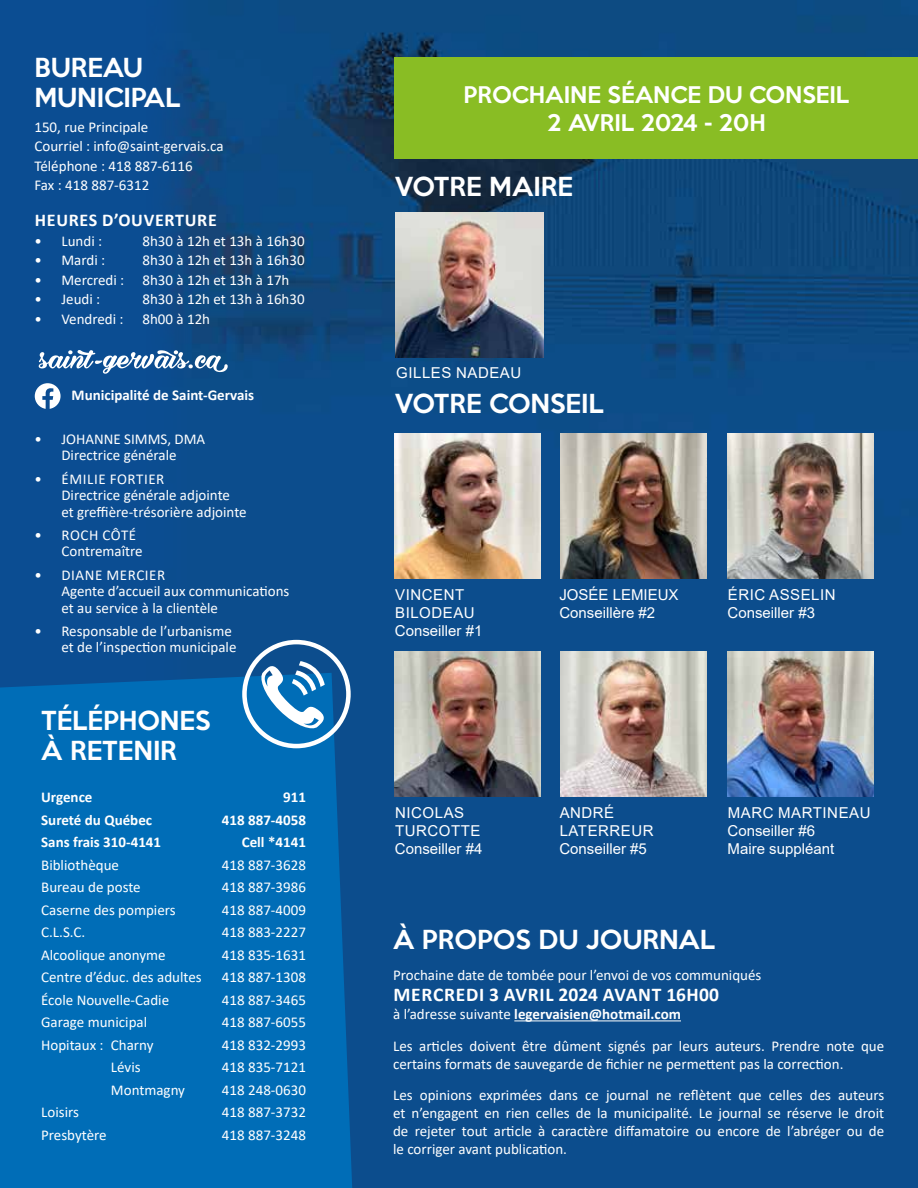
<style>
.page{position:relative;width:918px;height:1188px;background:#0b4d92}
.page>*{position:absolute;margin:0;border:0;box-sizing:border-box;transform-origin:0 0}
.t1{font:500 24px/29.2px "Keep Calm";color:#fff}
.t2{font:500 21px "Keep Calm";color:#fff}
.t3{font:700 19.5px "Calibri";letter-spacing:.035em;color:#fff}
.t4{font:700 18px "Calibri";letter-spacing:.04em;color:#fff}
.t5{font:15px/16.5px "Calibri";color:#fff}
.t6{font:15px/18px "Arial";letter-spacing:.035em;color:#fff}
.t7{font:700 15px "Calibri";color:#fff}
.t8{font:15px/18px "Arial";color:#fff}
.t9{font:15px/18px "Arial";letter-spacing:.02em;color:#fff}
.s1{font-weight:700}
</style>
<div class="page">
<img style="left:169px;top:0;width:749px;height:1022px">
<div style="left:0;top:673px;width:352px;height:515px;background:#006db7"></div>
<hr style="left:514px;top:1020px;width:167px;height:1px;background:#fff">
<img style="left:395px;top:433px;width:146px;height:146px">
<img style="left:395px;top:213px;width:148px;height:144px">
<div style="left:395px;top:58px;width:523px;height:101px;background:#89bd24"></div>
<svg style="left:242px;top:640px;width:109px;height:108px"></svg>
<svg style="left:35px;top:383px;width:25px;height:26px"></svg>
<svg style="left:39px;top:350px;width:189px;height:24px"></svg>
<img style="left:395px;top:651px;width:146px;height:146px">
<img style="left:561px;top:433px;width:145px;height:146px">
<img style="left:561px;top:651px;width:145px;height:146px">
<img style="left:728px;top:433px;width:145px;height:146px">
<img style="left:728px;top:651px;width:145px;height:146px">
<h1 class="t1" style="left:34px;top:51px;width:147px">BUREAU<br>MUNICIPAL</h1>
<h2 class="t2" style="left:464px;top:76px;width:387px">PROCHAINE SÉANCE DU CONSEIL</h2>
<p class="t5" style="left:34px;top:118px;width:115px">150, rue Principale</p>
<h2 class="t2" style="left:547px;top:105px;width:220px">2 AVRIL 2024 - 20H</h2>
<p class="t5" style="left:34px;top:136px;width:191px;line-height:19.5px">Courriel : info@saint-gervais.ca<br>Téléphone : 418 887-6116<br>Fax : 418 887-6312</p>
<p class="t4" style="left:35px;top:208px;width:184px">HEURES D’OUVERTURE</p>
<p class="t5" style="left:34px;top:232px;width:69px">• Lundi :</p>
<p class="t5" style="left:142px;top:232px;width:164px">8h30 à 12h et 13h à 16h30</p>
<p class="t5" style="left:34px;top:252px;width:72px">• Mardi :</p>
<p class="t5" style="left:142px;top:252px;width:164px">8h30 à 12h et 13h à 16h30</p>
<p class="t5" style="left:34px;top:271px;width:257px">• Mercredi : 8h30 à 12h et 13h à 17h</p>
<p class="t5" style="left:34px;top:291px;width:67px">• Jeudi :</p>
<p class="t5" style="left:142px;top:291px;width:164px">8h30 à 12h et 13h à 16h30</p>
<p class="t5" style="left:34px;top:310px;width:91px">• Vendredi :</p>
<p class="t5" style="left:142px;top:310px;width:69px">8h00 à 12h</p>
<h1 class="t1" style="left:395px;top:170px;width:180px">VOTRE MAIRE</h1>
<p class="t7" style="left:72px;top:385px;width:184px">Municipalité de Saint-Gervais</p>
<p class="t5" style="left:34px;top:430px;width:172px;text-align:center">• JOHANNE SIMMS, DMA<br>Directrice générale</p>
<p class="t5" style="left:61px;top:470px;width:187px;text-indent:-27px">• ÉMILIE FORTIER<br>Directrice générale adjointe<br>et greffière-trésorière adjointe</p>
<p class="t5" style="left:61px;top:526px;width:83px;text-indent:-27px">• ROCH CÔTÉ<br>Contremaître</p>
<p class="t5" style="left:61px;top:566px;width:230px;text-indent:-27px">• DIANE MERCIER<br>Agente d’accueil aux communications et au service à la clientèle</p>
<p class="t5" style="left:61px;top:622px;width:177px;text-indent:-27px">• Responsable de l’urbanisme et de l’inspection municipale</p>
<h1 class="t1" style="left:41px;top:703px;width:171px;line-height:30px">TÉLÉPHONES<br>À RETENIR</h1>
<p class="t7" style="left:41px;top:787px;width:53px">Urgence</p>
<p class="t7" style="left:283px;top:787px;width:24px">911</p>
<p class="t7" style="left:41px;top:809px;width:112px">Sureté du Québec</p>
<p class="t7" style="left:222px;top:809px;width:86px">418 887-4058</p>
<p class="t7" style="left:41px;top:832px;width:121px">Sans frais 310-4141</p>
<p class="t7" style="left:242px;top:832px;width:66px">Cell *4141</p>
<p class="t5" style="left:41px;top:856px;width:79px">Bibliothèque</p>
<p class="t5" style="left:222px;top:856px;width:86px">418 887-3628</p>
<p class="t5" style="left:41px;top:879px;width:101px">Bureau de poste</p>
<p class="t5" style="left:222px;top:879px;width:86px">418 887-3986</p>
<p class="t5" style="left:41px;top:901px;width:136px">Caserne des pompiers</p>
<p class="t5" style="left:222px;top:901px;width:86px">418 887-4009</p>
<p class="t5" style="left:41px;top:924px;width:46px">C.L.S.C.</p>
<p class="t5" style="left:222px;top:924px;width:86px">418 883-2227</p>
<p class="t5" style="left:41px;top:946px;width:126px">Alcoolique anonyme</p>
<p class="t5" style="left:222px;top:946px;width:86px">418 835-1631</p>
<p class="t5" style="left:41px;top:969px;width:162px">Centre d’éduc. des adultes</p>
<p class="t5" style="left:222px;top:969px;width:86px">418 887-1308</p>
<p class="t5" style="left:41px;top:991px;width:130px">École Nouvelle-Cadie</p>
<p class="t5" style="left:222px;top:991px;width:86px">418 887-3465</p>
<p class="t5" style="left:41px;top:1014px;width:107px">Garage municipal</p>
<p class="t5" style="left:222px;top:1014px;width:86px">418 887-6055</p>
<p class="t5" style="left:41px;top:1036px;width:114px">Hopitaux : Charny</p>
<p class="t5" style="left:222px;top:1036px;width:86px">418 832-2993</p>
<p class="t5" style="left:111px;top:1059px;width:31px">Lévis</p>
<p class="t5" style="left:222px;top:1059px;width:86px">418 835-7121</p>
<p class="t5" style="left:111px;top:1081px;width:76px">Montmagny</p>
<p class="t5" style="left:222px;top:1081px;width:86px">418 248-0630</p>
<p class="t5" style="left:41px;top:1104px;width:39px">Loisirs</p>
<p class="t5" style="left:222px;top:1104px;width:86px">418 887-3732</p>
<p class="t5" style="left:41px;top:1126px;width:67px">Presbytère</p>
<p class="t5" style="left:222px;top:1126px;width:86px">418 887-3248</p>
<p class="t6" style="left:396px;top:364px;width:126px">GILLES NADEAU</p>
<h1 class="t1" style="left:395px;top:387px;width:210px">VOTRE CONSEIL</h1>
<p class="t6" style="left:395px;top:586px;width:89px">VINCENT<br>BILODEAU<br>Conseiller #1</p>
<p class="t6" style="left:395px;top:803px;width:89px">NICOLAS<br>TURCOTTE<br>Conseiller #4</p>
<p class="t8" style="left:559px;top:586px;width:121px">JOSÉE LEMIEUX<br>Conseillère #2</p>
<p class="t9" style="left:728px;top:586px;width:110px">ÉRIC ASSELIN<br>Conseiller #3</p>
<p class="t6" style="left:559px;top:803px;width:96px">ANDRÉ<br>LATERREUR<br>Conseiller #5</p>
<p class="t8" style="left:728px;top:803px;width:144px">MARC MARTINEAU<br>Conseiller #6<br>Maire suppléant</p>
<h1 class="t1" style="left:393px;top:923px;width:323px">À PROPOS DU JOURNAL</h1>
<p class="t5" style="left:393px;top:967px;width:370px">Prochaine date de tombée pour l’envoi de vos communiqués</p>
<h3 class="t3" style="left:394px;top:981px;width:327px">MERCREDI 3 AVRIL 2024 AVANT 16H00</h3>
<p class="t5" style="left:393px;top:998px;width:493px;line-height:31.5px">à l’adresse suivante <span class="s1">legervaisien@hotmail.com<br></span>Les articles doivent être dûment signés par leurs auteurs. Prendre note que</p>
<p class="t5" style="left:393px;top:1048px;width:493px;line-height:31.5px">certains formats de sauvegarde de fichier ne permettent pas la correction.<br>Les opinions exprimées dans ce journal ne reflètent que celles des auteurs</p>
<p class="t5" style="left:393px;top:1104px;width:493px;line-height:18px;text-align:justify">et n’engagent en rien celles de la municipalité. Le journal se réserve le droit de rejeter tout article à caractère diffamatoire ou encore de l’abréger ou de le corriger avant publication.</p>
</div>
